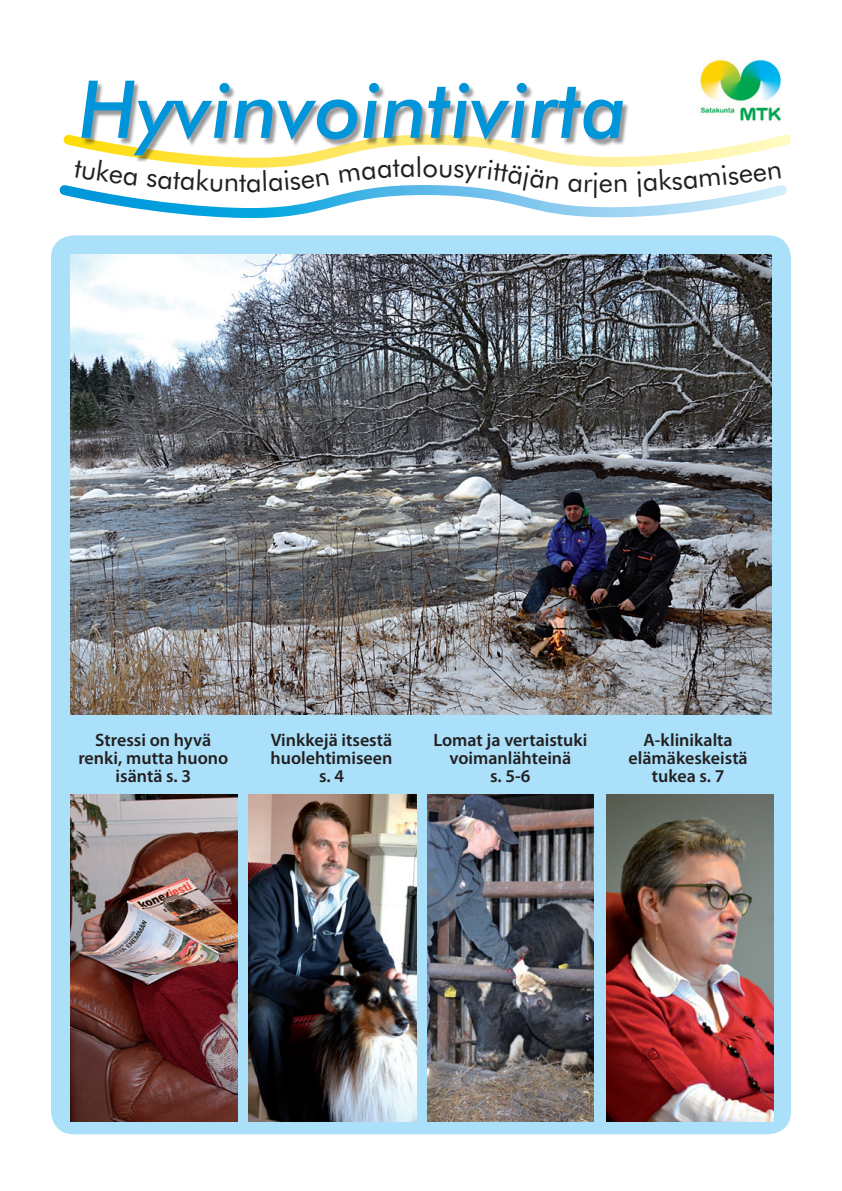
<style>
.page{position:relative;width:842px;height:1191px;background:#fff}
.page>*{position:absolute;margin:0;border:0;box-sizing:border-box;transform-origin:0 0}
.t1{font:italic 500 80px "Futura BT";color:#0095d9}
.t2{font:27.5px "Futura BT";color:#231f20}
.t3{font:600 18px/18px "Myriad Pro";color:#231f20;text-align:center}
</style>
<div class="page">
<div style="left:51px;top:235px;width:740px;height:899px;background:#aae0f9;border-radius:23px"></div>
<img style="left:70px;top:254px;width:702px;height:460px">
<img style="left:70px;top:795px;width:167px;height:326px">
<img style="left:249px;top:795px;width:167px;height:326px">
<img style="left:427px;top:795px;width:167px;height:326px">
<img style="left:606px;top:795px;width:167px;height:326px">
<div style="left:83px;top:81px;width:547px;height:81px;background:#231f20;opacity:.45"></div>
<img style="left:698px;top:59px;width:83px;height:63px">
<svg style="left:59px;top:129px;width:732px;height:90px"></svg>
<h1 class="t1" style="left:79px;top:61px;width:550px">Hyvinvointivirta</h1>
<h2 class="t2" style="left:239px;top:165px;width:9px">t</h2>
<h2 class="t2" style="left:422px;top:150px;width:17px">o</h2>
<h2 class="t2" style="left:599px;top:166px;width:16px">e</h2>
<p class="t3" style="left:78px;top:730px;width:151px">Stressi on hyvä renki, mutta huono isäntä s. 3</p>
<p class="t3" style="left:270px;top:730px;width:123px">Vinkkejä itsestä huolehtimiseen s. 4</p>
<p class="t3" style="left:433px;top:730px;width:156px">Lomat ja vertaistuki voimanlähteinä<br>s. 5-6</p>
<p class="t3" style="left:629px;top:730px;width:121px">A-klinikalta elämäkeskeistä tukea s. 7</p>
</div>
